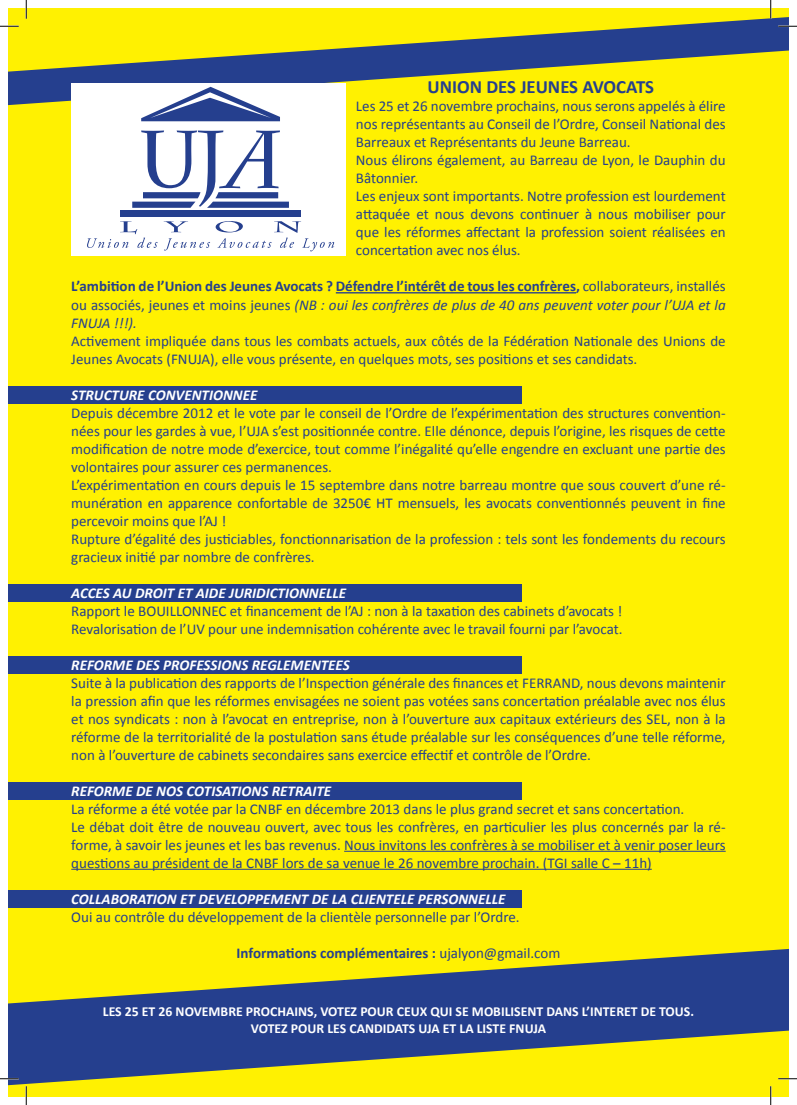
<style>
.page{position:relative;width:797px;height:1105px;background:#fff}
.page>*{position:absolute;margin:0;border:0;box-sizing:border-box;transform-origin:0 0}
.t1{font:700 18.75px "Calibri";color:#253f8e}
.t2{font:15px/18px "Calibri";color:#253f8e;text-align:justify}
.t3{font:700 15px/18px "Calibri";color:#253f8e;text-align:justify}
.t4{font:italic 700 15px "Calibri";color:#fff}
.t5{font:700 13.75px/16.5px "Calibri";color:#fff;text-align:center}
.s1{font-weight:400}
.s2{font-weight:400;font-style:italic}
</style>
<div class="page">
<div style="left:9px;top:9px;width:779px;height:1087px;background:#fff101"></div>
<svg style="left:9px;top:949px;width:779px;height:140px;fill:#253f8e"></svg>
<svg style="left:9px;top:14px;width:779px;height:94px"></svg>
<div style="left:9px;top:386px;width:512px;height:17px;background:#253f8e"></div>
<div style="left:9px;top:584px;width:512px;height:17px;background:#253f8e"></div>
<div style="left:9px;top:656px;width:512px;height:17px;background:#253f8e"></div>
<div style="left:9px;top:783px;width:512px;height:17px;background:#253f8e"></div>
<div style="left:9px;top:891px;width:512px;height:17px;background:#253f8e"></div>
<hr style="left:336px;top:292px;width:240px;height:1px;background:#253f8e">
<hr style="left:344px;top:851px;width:381px;height:1px;background:#253f8e">
<hr style="left:71px;top:869px;width:580px;height:1px;background:#253f8e">
<div style="left:71px;top:83px;width:274px;height:173px;background:#fff"></div>
<svg style="left:141px;top:87px;width:139px;height:34px"></svg>
<svg style="left:164px;top:221px;width:24px;height:11px"></svg>
<svg style="left:87px;top:221px;width:70px;height:27px"></svg>
<svg style="left:164px;top:238px;width:46px;height:12px"></svg>
<svg style="left:216px;top:221px;width:118px;height:30px"></svg>
<div style="left:120px;top:211px;width:181px;height:6px;background:#253f8e"></div>
<svg style="left:132px;top:130px;width:157px;height:78px"></svg>
<svg style="left:0;top:25px;width:19px;height:2px"></svg>
<svg style="left:778px;top:25px;width:19px;height:2px"></svg>
<svg style="left:0;top:1078px;width:19px;height:1px"></svg>
<svg style="left:778px;top:1078px;width:19px;height:1px"></svg>
<svg style="left:25px;top:0;width:2px;height:19px"></svg>
<svg style="left:25px;top:1086px;width:2px;height:19px"></svg>
<svg style="left:770px;top:0;width:1px;height:19px"></svg>
<svg style="left:770px;top:1086px;width:1px;height:19px"></svg>
<p class="t1" style="left:427px;top:75px;width:228px">UNION DES JEUNES AVOCATS</p>
<p class="t2" style="left:356px;top:98px;width:371px">Les 25 et 26 novembre prochains, nous serons appelés à élire nos représentants au Conseil de l’Ordre, Conseil National des Barreaux et Représentants du Jeune Barreau.</p>
<p class="t2" style="left:356px;top:152px;width:371px">Nous élirons également, au Barreau de Lyon, le Dauphin du<br>Bâtonnier.</p>
<p class="t2" style="left:356px;top:188px;width:371px">Les enjeux sont importants. Notre profession est lourdement attaquée et nous devons continuer à nous mobiliser pour que les réformes affectant la profession soient réalisées en concertation avec nos élus.</p>
<p class="t3" style="left:71px;top:277px;width:656px">L’ambition de l’Union des Jeunes Avocats ? Défendre l’intérêt de tous les confrères, <span class="s1">collaborateurs, installés ou associés, jeunes et moins jeunes</span> <span class="s2">(NB : oui les confrères de plus de 40 ans peuvent voter pour l’UJA et la FNUJA !!!).</span></p>
<p class="t2" style="left:71px;top:332px;width:656px">Activement impliquée dans tous les combats actuels, aux côtés de la Fédération Nationale des Unions de<br>Jeunes Avocats (FNUJA), elle vous présente, en quelques mots, ses positions et ses candidats.</p>
<p class="t4" style="left:71px;top:385px;width:187px">STRUCTURE CONVENTIONNEE</p>
<p class="t2" style="left:71px;top:404px;width:656px">Depuis décembre 2012 et le vote par le conseil de l’Ordre de l’expérimentation des structures convention&shy;nées pour les gardes à vue, l’UJA s’est positionnée contre. Elle dénonce, depuis l’origine, les risques de cette modification de notre mode d’exercice, tout comme l’inégalité qu’elle engendre en excluant une partie des volontaires pour assurer ces permanences.</p>
<p class="t2" style="left:71px;top:476px;width:656px">L’expérimentation en cours depuis le 15 septembre dans notre barreau montre que sous couvert d’une ré&shy;munération en apparence confortable de 3250€ HT mensuels, les avocats conventionnés peuvent in fine percevoir moins que l’AJ !</p>
<p class="t2" style="left:71px;top:530px;width:656px">Rupture d’égalité des justiciables, fonctionnarisation de la profession : tels sont les fondements du recours gracieux initié par nombre de confrères.</p>
<p class="t4" style="left:71px;top:583px;width:276px">ACCES AU DROIT ET AIDE JURIDICTIONNELLE</p>
<p class="t2" style="left:71px;top:602px;width:552px">Rapport le BOUILLONNEC et financement de l’AJ : non à la taxation des cabinets d’avocats !</p>
<p class="t2" style="left:71px;top:620px;width:552px">Revalorisation de l’UV pour une indemnisation cohérente avec le travail fourni par l’avocat.</p>
<p class="t4" style="left:71px;top:655px;width:280px">REFORME DES PROFESSIONS REGLEMENTEES</p>
<p class="t2" style="left:71px;top:674px;width:656px">Suite à la publication des rapports de l’Inspection générale des finances et FERRAND, nous devons maintenir la pression afin que les réformes envisagées ne soient pas votées sans concertation préalable avec nos élus et nos syndicats : non à l’avocat en entreprise, non à l’ouverture aux capitaux extérieurs des SEL, non à la réforme de la territorialité de la postulation sans étude préalable sur les conséquences d’une telle réforme, non à l’ouverture de cabinets secondaires sans exercice effectif et contrôle de l’Ordre.</p>
<p class="t4" style="left:71px;top:781px;width:261px">REFORME DE NOS COTISATIONS RETRAITE</p>
<p class="t2" style="left:71px;top:800px;width:614px">La réforme a été votée par la CNBF en décembre 2013 dans le plus grand secret et sans concertation.</p>
<p class="t2" style="left:71px;top:818px;width:656px">Le débat doit être de nouveau ouvert, avec tous les confrères, en particulier les plus concernés par la ré&shy;forme, à savoir les jeunes et les bas revenus. Nous invitons les confrères à se mobiliser et à venir poser leurs questions au président de la CNBF lors de sa venue le 26 novembre prochain. (TGI salle C – 11h)</p>
<p class="t4" style="left:71px;top:889px;width:435px">COLLABORATION ET DEVELOPPEMENT DE LA CLIENTELE PERSONNELLE</p>
<p class="t2" style="left:71px;top:908px;width:450px">Oui au contrôle du développement de la clientèle personnelle par l’Ordre.</p>
<p class="t3" style="left:236px;top:943px;width:325px">Informations complémentaires : <span class="s1">ujalyon@gmail.com</span></p>
<p class="t5" style="left:103px;top:1003px;width:592px">LES 25 ET 26 NOVEMBRE PROCHAINS, VOTEZ POUR CEUX QUI SE MOBILISENT DANS L’INTERET DE TOUS.<br>VOTEZ POUR LES CANDIDATS UJA ET LA LISTE FNUJA</p>
</div>
